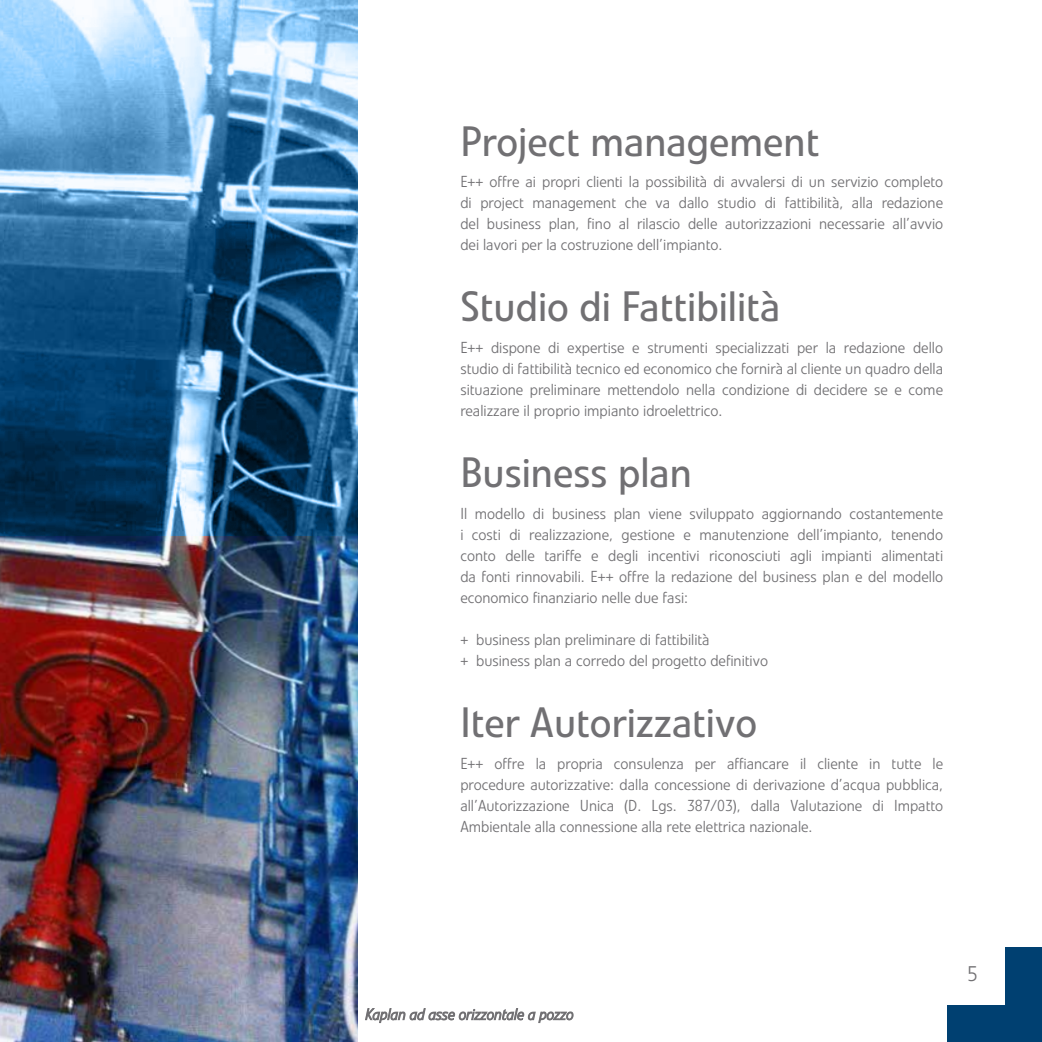
<style>
.page{position:relative;width:1042px;height:1042px;background:#fff}
.page>*{position:absolute;margin:0;border:0;box-sizing:border-box;transform-origin:0 0}
.t1{font:42px "Linotype Veto";color:#717073}
.t2{font:300 21px "Linotype Veto";color:#717073}
.t3{font:300 15.75px/21px "Linotype Veto";color:#717073;text-align:justify}
</style>
<div class="page">
<div style="left:1005px;top:947px;width:37px;height:95px;background:#004071"></div>
<div style="left:947px;top:1005px;width:95px;height:37px;background:#004071"></div>
<img style="left:0;top:536px;width:357px;height:506px">
<svg style="left:0;top:0;width:357px;height:536px;background:#477ba3"></svg>
<svg style="left:365px;top:1008px;width:208px;height:15px"></svg>
<h1 class="t1" style="left:460px;top:116px;width:361px">Project management</h1>
<p class="t3" style="left:460px;top:171px;width:484px">E++ offre ai propri clienti la possibilità di avvalersi di un servizio completo di project management che va dallo studio di fattibilità, alla redazione del business plan, fino al rilascio delle autorizzazioni necessarie all’avvio dei lavori per la costruzione dell’impianto.</p>
<h1 class="t1" style="left:460px;top:282px;width:321px">Studio di Fattibilità</h1>
<p class="t3" style="left:460px;top:337px;width:484px">E++ dispone di expertise e strumenti specializzati per la redazione dello studio di fattibilità tecnico ed economico che fornirà al cliente un quadro della situazione preliminare mettendolo nella condizione di decidere se e come realizzare il proprio impianto idroelettrico.</p>
<h1 class="t1" style="left:460px;top:448px;width:233px">Business plan</h1>
<p class="t3" style="left:460px;top:503px;width:484px">Il modello di business plan viene sviluppato aggiornando costantemente i costi di realizzazione, gestione e manutenzione dell’impianto, tenendo conto delle tariffe e degli incentivi riconosciuti agli impianti alimentati da fonti rinnovabili. E++ offre la redazione del business plan e del modello economico finanziario nelle due fasi:</p>
<p class="t3" style="left:460px;top:629px;width:309px">+ business plan preliminare di fattibilità<br>+ business plan a corredo del progetto definitivo</p>
<h1 class="t1" style="left:460px;top:698px;width:298px">Iter Autorizzativo</h1>
<p class="t3" style="left:460px;top:753px;width:484px">E++ offre la propria consulenza per affiancare il cliente in tutte le procedure autorizzative: dalla concessione di derivazione d’acqua pubblica, all’Autorizzazione Unica (D. Lgs. 387/03), dalla Valutazione di Impatto Ambientale alla connessione alla rete elettrica nazionale.</p>
<h2 class="t2" style="left:967px;top:961px;width:12px">5</h2>
</div>
